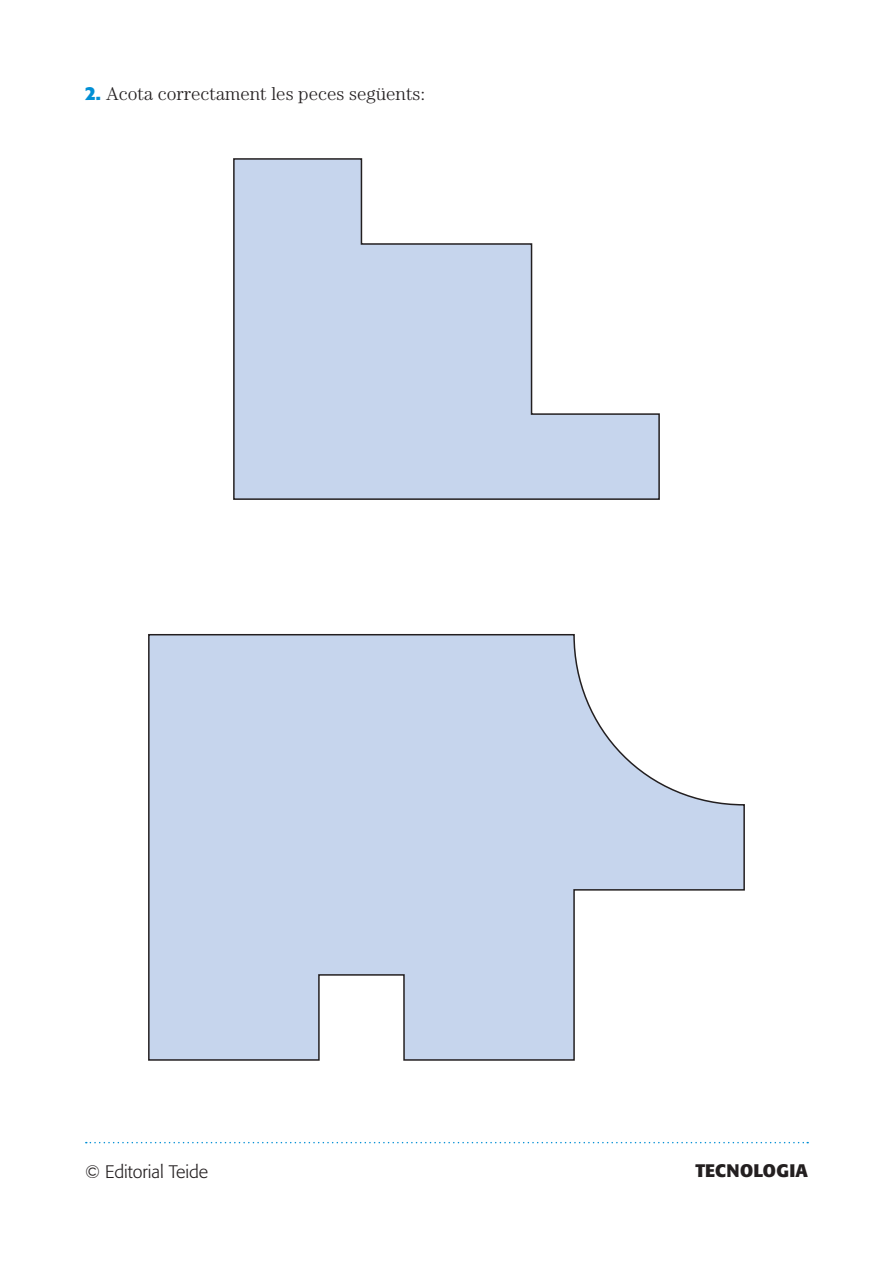
<style>
.page{position:relative;width:893px;height:1263px;background:#fff}
.page>*{position:absolute;margin:0;border:0;box-sizing:border-box;transform-origin:0 0}
.t1{font:300 18.75px "Century Std";color:#231f20}
.t2{font:300 18px "Formata";color:#231f20}
.t3{font:700 18px "Formata";letter-spacing:.02em;color:#231f20}
.s1{font-family:"Formata";font-weight:700;color:#008fd5}
</style>
<div class="page">
<svg style="left:233px;top:158px;width:427px;height:342px"></svg>
<svg style="left:148px;top:634px;width:597px;height:427px"></svg>
<svg style="left:86px;top:1142px;width:722px;height:1px"></svg>
<p class="t1" style="left:85px;top:83px;width:342px"><span class="s1">2.</span> Acota correctament les peces següents:</p>
<p class="t2" style="left:85px;top:1161px;width:125px">© Editorial Teide</p>
<p class="t3" style="left:695px;top:1160px;width:114px">TECNOLOGIA</p>
</div>
